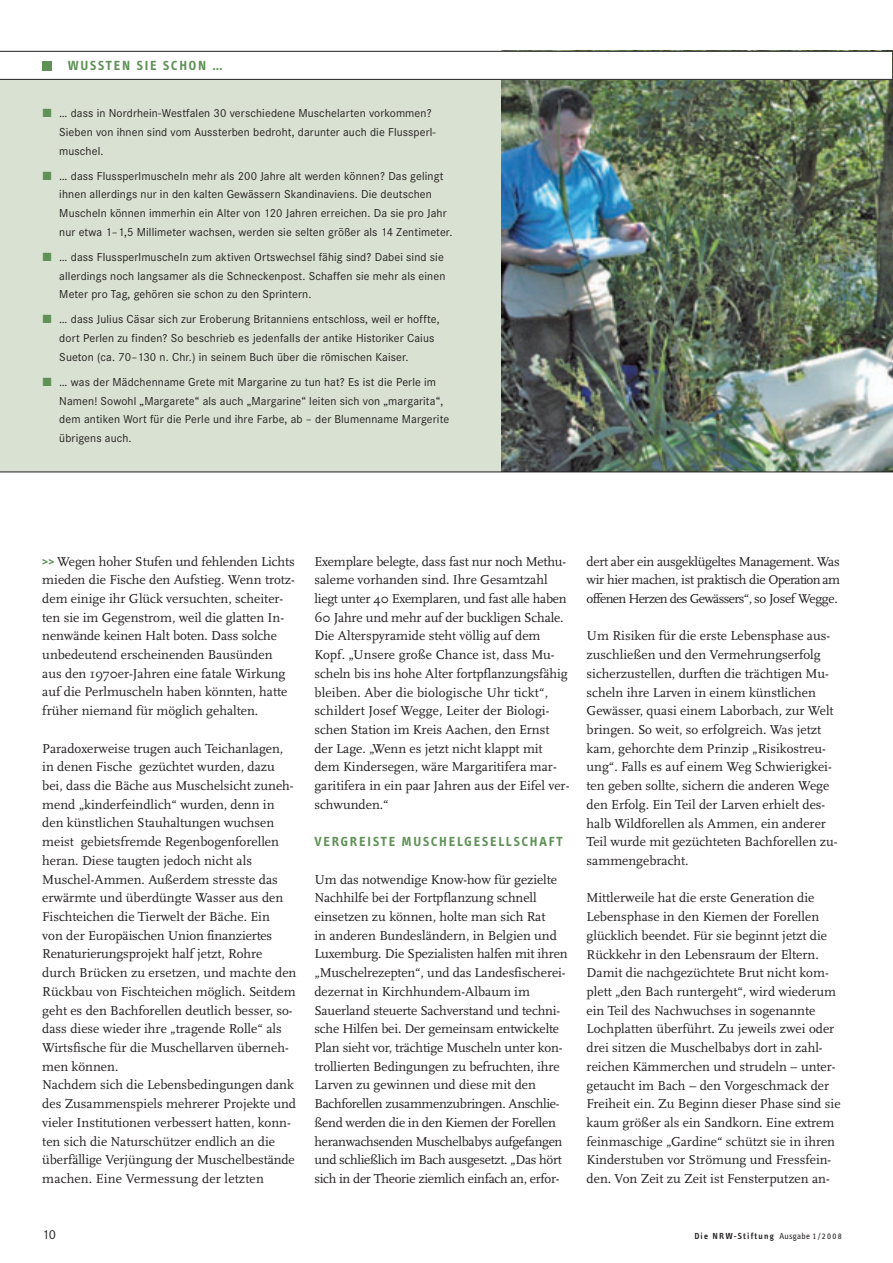
<style>
.page{position:relative;width:893px;height:1263px;background:#fff}
.page>*{position:absolute;margin:0;border:0;box-sizing:border-box;transform-origin:0 0}
.t1{font:13.5px/18.8px "Scala";color:#231f20}
.t2{font:700 13.5px "Info Text";letter-spacing:.135em;color:#5f9156}
.t3{font:13.5px "Corporate S";color:#231f20}
.t4{font:12px/18.8px "Corporate S";letter-spacing:.01em;color:#231f20}
.t5{font:600 9px "Info Text";letter-spacing:.135em;color:#231f20}
.s1{font-family:"European Pi Three";color:#5f9156}
.s2{font-family:"Info Text";font-weight:700;color:#5f9156}
.s3{font-weight:400}
.s4{font-family:"Info Text Normal Caps";font-weight:400}
</style>
<div class="page">
<div style="left:0;top:72px;width:519px;height:400px;background:#d9e1d2"></div>
<img style="left:502px;top:80px;width:390px;height:392px">
<div style="left:0;top:51px;width:892px;height:28px;background:#fff"></div>
<hr style="left:0;top:79px;width:892px;height:1px;background:#231f20">
<hr style="left:0;top:51px;width:892px;height:1px;background:#231f20">
<div style="left:42px;top:61px;width:10px;height:9px;background:#5f9156"></div>
<hr style="left:0;top:472px;width:892px;height:1px;background:#231f20">
<p class="t2" style="left:68px;top:58px;width:156px">WUSSTEN SIE SCHON …</p>
<p class="t4" style="left:59px;top:105px;width:378px;text-indent:-17px"><span class="s1">-</span> … dass in Nordrhein-Westfalen 30 verschiedene Muschelarten vorkommen?<br>Sieben von ihnen sind vom Aussterben bedroht, darunter auch die Flussperl - muschel.</p>
<p class="t4" style="left:59px;top:167px;width:395px;text-indent:-17px"><span class="s1">-</span> … dass Flussperlmuscheln mehr als 200 Jahre alt werden können? Das gelingt ihnen allerdings nur in den kalten Gewässern Skandinaviens. Die deutschen Muscheln können immerhin ein Alter von 120 Jahren erreichen. Da sie pro Jahr nur etwa 1–1,5 Millimeter wachsen, werden sie selten größer als 14 Zentimeter.</p>
<p class="t4" style="left:59px;top:248px;width:388px;text-indent:-17px"><span class="s1">-</span> … dass Flussperlmuscheln zum aktiven Ortswechsel fähig sind? Dabei sind sie allerdings noch langsamer als die Schneckenpost. Schaffen sie mehr als einen<br>Meter pro Tag, gehören sie schon zu den Sprintern.</p>
<p class="t4" style="left:59px;top:311px;width:382px;text-indent:-17px"><span class="s1">-</span> … dass Julius Cäsar sich zur Eroberung Britanniens entschloss, weil er hoffte, dort Perlen zu finden? So beschrieb es jedenfalls der antike Historiker Caius<br>Sueton (ca. 70–130 n. Chr.) in seinem Buch über die römischen Kaiser.</p>
<p class="t4" style="left:59px;top:373px;width:391px;text-indent:-17px"><span class="s1">-</span> … was der Mädchenname Grete mit Margarine zu tun hat? Es ist die Perle im Namen! Sowohl „Margarete“ als auch „Margarine“ leiten sich von „margarita“, dem antiken Wort für die Perle und ihre Farbe, ab – der Blumenname Margerite übrigens auch.</p>
<p class="t1" style="left:42px;top:552px;width:254px"><span class="s2">&gt;&gt;</span> Wegen hoher Stufen und fehlenden Lichts mieden die Fische den Aufstieg. Wenn trotz&shy;dem einige ihr Glück versuchten, scheiter&shy;ten sie im Gegenstrom, weil die glatten In - nenwände keinen Halt boten. Dass solche unbedeutend erscheinenden Bau sünden aus den 1970er-Jahren eine fatale Wirkung auf die Perlmuscheln haben könnten, hatte früher niemand für möglich ge halten.</p>
<p class="t1" style="left:42px;top:740px;width:256px">Paradoxerweise trugen auch Teichanlagen, in denen Fische gezüchtet wurden, dazu bei, dass die Bäche aus Muschelsicht zuneh&shy;mend „kinderfeindlich“ wurden, denn in den künstlichen Stauhaltungen wuchsen meist gebietsfremde Regenbogenforellen heran. Diese taugten jedoch nicht als Muschel-Ammen. Außerdem stresste das erwärmte und überdüngte Wasser aus den Fischteichen die Tierwelt der Bäche. Ein<br>von der Euro päischen Union finanziertes Renaturie rungs projekt half jetzt, Rohre durch Brücken zu ersetzen, und machte den Rückbau von Fischteichen möglich. Seitdem geht es den Bachforellen deutlich besser, so&shy;dass diese wieder ihre „tragende Rolle“ als Wirtsfische für die Muschellarven überneh&shy;men können.<br>Nachdem sich die Lebensbedingungen dank des Zusammenspiels mehrerer Projekte und vieler Institutionen verbessert hatten, konn&shy;ten sich die Naturschützer endlich an die überfällige Verjüngung der Muschelbestände machen. Eine Vermessung der letzten</p>
<p class="t1" style="left:314px;top:552px;width:256px">Ex emplare belegte, dass fast nur noch Methu&shy;saleme vorhanden sind. Ihre Gesamtzahl liegt unter 40 Exemplaren, und fast alle haben 60 Jahre und mehr auf der buckligen Schale.<br>Die Alterspyramide steht völlig auf dem Kopf. „Unsere große Chance ist, dass Mu - scheln bis ins hohe Alter fortpflanzungsfähig bleiben. Aber die biologische Uhr tickt“, schildert Josef Wegge, Leiter der Biologi - schen Station im Kreis Aachen, den Ernst der Lage. „Wenn es jetzt nicht klappt mit dem Kinder segen, wäre Margaritifera mar&shy;garitifera in ein paar Jahren aus der Eifel ver&shy;schwunden.“</p>
<p class="t2" style="left:314px;top:834px;width:250px">VERGREISTE MUSCHELGESELLSCHAFT</p>
<p class="t1" style="left:314px;top:871px;width:255px">Um das notwendige Know-how für gezielte Nachhilfe bei der Fortpflanzung schnell einsetzen zu können, holte man sich Rat<br>in anderen Bundesländern, in Belgien und Luxem burg. Die Spezialisten halfen mit ihren „Muschelrezepten“, und das Landesfischerei - dezernat in Kirchhundem-Albaum im Sauerland steuerte Sachverstand und tech ni&shy;sche Hilfen bei. Der gemeinsam entwickelte Plan sieht vor, trächtige Muscheln unter kon&shy;trollierten Bedingungen zu befruchten, ihre Larven zu gewinnen und diese mit den Bachforellen zusammenzubringen. An schlie - ßend werden die in den Kiemen der Forellen heranwachsenden Muschelbabys aufgefangen und schließlich im Bach ausgesetzt. „Das hört sich in der Theorie ziemlich einfach an, erfor-</p>
<p class="t1" style="left:587px;top:552px;width:255px;text-align:justify">dert aber ein ausgeklügeltes Manage ment. Was wir hier machen, ist praktisch die Operation am offenen Herzen des Gewässers“, so Josef Wegge.</p>
<p class="t1" style="left:587px;top:627px;width:252px">Um Risiken für die erste Lebensphase aus&shy;zuschließen und den Vermehrungserfolg sicherzustellen, durften die trächtigen Mu - scheln ihre Larven in einem künstlichen Gewässer, quasi einem Laborbach, zur Welt bringen. So weit, so erfolgreich. Was jetzt kam, gehorchte dem Prinzip „Risikostreu - ung“. Falls es auf einem Weg Schwierig kei - ten geben sollte, sichern die anderen Wege den Erfolg. Ein Teil der Larven erhielt des&shy;halb Wildforellen als Ammen, ein anderer Teil wurde mit gezüchteten Bachforellen zu&shy;sammengebracht.</p>
<p class="t1" style="left:587px;top:889px;width:255px">Mittlerweile hat die erste Generation die Lebensphase in den Kiemen der Forellen glücklich beendet. Für sie beginnt jetzt die Rückkehr in den Lebensraum der Eltern.<br>Damit die nachgezüchtete Brut nicht kom&shy;plett „den Bach runtergeht“, wird wiederum ein Teil des Nachwuchses in sogenannte Lochplatten überführt. Zu jeweils zwei oder drei sitzen die Muschelbabys dort in zahl - reichen Kämmerchen und strudeln – unter&shy;getaucht im Bach – den Vorgeschmack der Freiheit ein. Zu Beginn dieser Phase sind sie kaum größer als ein Sandkorn. Eine extrem feinmaschige „Gardine“ schützt sie in ihren Kinderstuben vor Strömung und Fress fein - den. Von Zeit zu Zeit ist Fensterputzen an-</p>
<p class="t3" style="left:42px;top:1229px;width:15px">10</p>
<p class="t5" style="left:694px;top:1232px;width:149px">Die NRW-Stiftung <span class="s3">Ausgabe</span> <span class="s4">1/2008</span></p>
</div>
